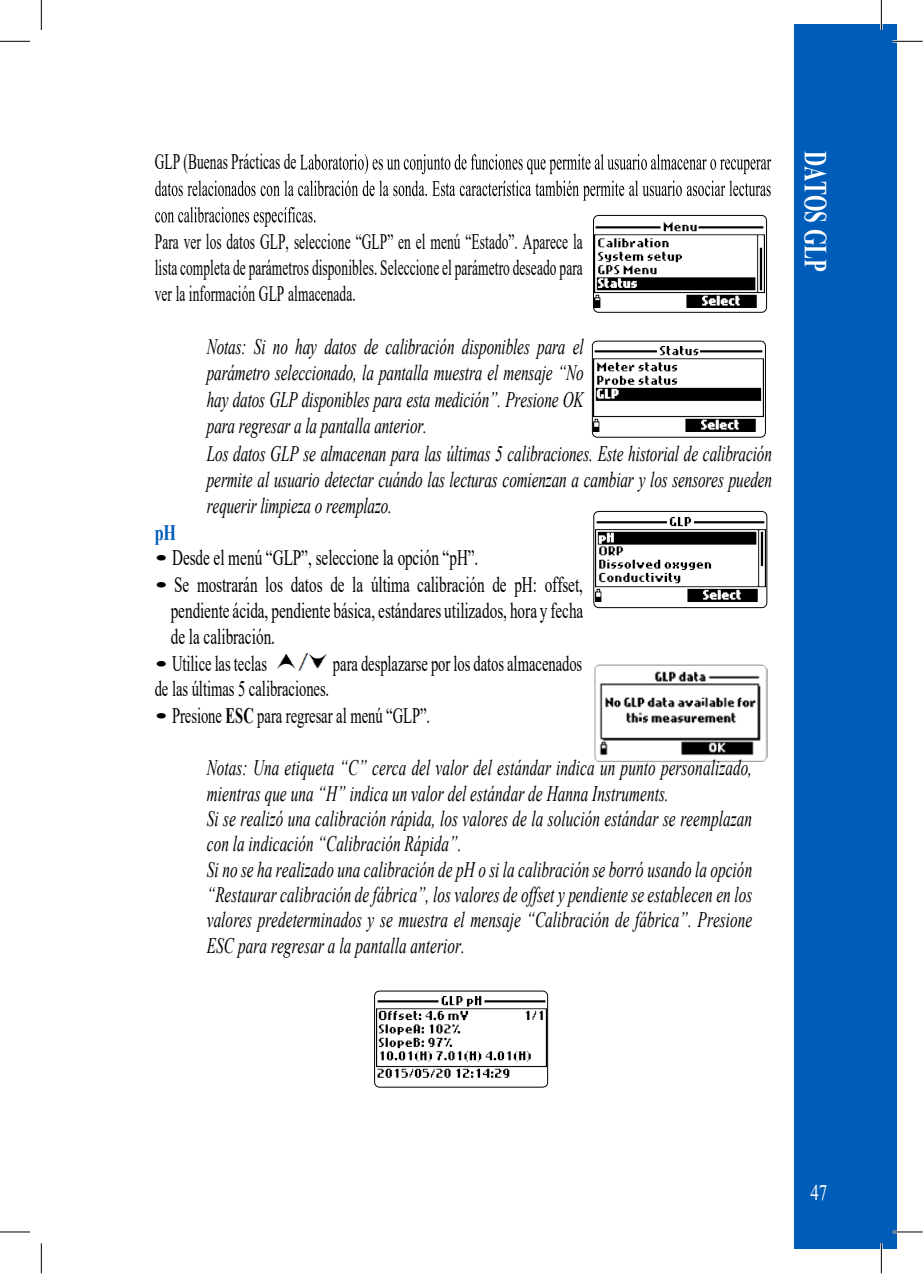
<style>
.page{position:relative;width:923px;height:1274px;background:#fff}
.page>*{position:absolute;margin:0;border:0;box-sizing:border-box;transform-origin:0 0}
.t1{font:700 32px "Times New Roman";letter-spacing:-.005em;color:#fff;scale:.66 1}
.t2{font:italic 22px/25.2px "Times New Roman";letter-spacing:.005em;color:#000;scale:.69 1}
.t3{font:22px/26.2px "Times New Roman";color:#000;text-align:justify;scale:1.68 1}
.t4{font:22px/26.2px "Times New Roman";color:#000;text-align:justify;scale:.61 1}
.t5{font:22px "Times New Roman";color:#000;scale:.66 1}
.t6{font:700 22px "Times New Roman";color:#005cb9;scale:.73 1}
.t7{font:22px "Times New Roman";color:#fff;scale:.77 1}
.s1{font-weight:700}
</style>
<div class="page">
<div style="left:793px;top:24px;width:102px;height:1225px;background:#005cb9"></div>
<hr style="left:892px;top:40px;width:30px;height:3px;background:#fff">
<hr style="left:892px;top:1231px;width:30px;height:2px;background:#fff">
<hr style="left:879px;top:0;width:3px;height:30px;background:#fff">
<hr style="left:879px;top:1243px;width:3px;height:30px;background:#fff">
<hr style="left:892px;top:41px;width:30px;height:1px;background:#000">
<hr style="left:892px;top:1232px;width:30px;height:1px;background:#000">
<hr style="left:880px;top:0;width:1px;height:30px;background:#000">
<hr style="left:880px;top:1243px;width:1px;height:30px;background:#000">
<svg style="left:593px;top:215px;width:173px;height:98px"></svg>
<img style="left:594px;top:222px;width:170px;height:86px">
<img style="left:594px;top:664px;width:173px;height:98px">
<svg style="left:593px;top:511px;width:174px;height:97px"></svg>
<img style="left:595px;top:517px;width:169px;height:85px">
<svg style="left:374px;top:990px;width:174px;height:98px"></svg>
<img style="left:376px;top:997px;width:170px;height:85px">
<svg style="left:591px;top:340px;width:174px;height:98px"></svg>
<img style="left:593px;top:347px;width:170px;height:85px">
<hr style="left:0;top:41px;width:30px;height:1px;background:#000">
<hr style="left:0;top:1232px;width:30px;height:1px;background:#000">
<hr style="left:41px;top:0;width:1px;height:30px;background:#000">
<hr style="left:41px;top:1243px;width:1px;height:30px;background:#000">
<svg style="left:300px;top:154px;width:470px;height:20px"></svg>
<svg style="left:155px;top:181px;width:615px;height:20px"></svg>
<svg style="left:155px;top:207px;width:160px;height:20px"></svg>
<img style="left:276px;top:653px;width:51px;height:18px">
<p class="t4" style="left:155px;top:148px;width:234px">GLP (Buenas Prácticas de</p>
<p class="t4" style="left:155px;top:227px;width:703px">Para ver los datos GLP, seleccione “GLP” en el menú “Estado”. Aparece la lista completa de parámetros disponibles. Seleccione el parámetro deseado para ver la información GLP almacenada.</p>
<p class="t2" style="left:207px;top:333px;width:820px;line-height:26.6px">Notas: Si no hay datos de calibración disponibles para el<br>parámetro seleccionado, la pantalla muestra el mensaje “No<br>hay datos GLP disponibles para esta medición”. Presione OK<br>para regresar a la pantalla anterior.<br>Los datos GLP se almacenan para las últimas 5 calibraciones. Este historial de calibración permite al usuario detectar cuándo las lecturas comienzan a cambiar y los sensores pueden requerir limpieza o reemplazo.</p>
<p class="t6" style="left:155px;top:517px;width:31px">pH</p>
<p class="t3" style="left:155px;top:544px;width:194px">• Desde el menú “GLP”, seleccione la opción “pH”.</p>
<p class="t3" style="left:171px;top:570px;width:247px;text-indent:-16px">• Se mostrarán los datos de la última calibración de pH: offset, pendiente ácida, pendiente básica, estándares utilizados, hora y fecha de la calibración.</p>
<p class="t3" style="left:155px;top:650px;width:68px">• Utilice las teclas</p>
<p class="t5" style="left:333px;top:648px;width:379px">para desplazarse por los datos almacenados</p>
<p class="t5" style="left:155px;top:673px;width:266px">de las últimas 5 calibraciones.</p>
<p class="t3" style="left:155px;top:701px;width:165px">• Presione <span class="s1">ESC</span> para regresar al menú “GLP”.</p>
<p class="t2" style="left:207px;top:755px;width:792px">Notas: Una etiqueta “C” cerca del valor del estándar indica un punto personalizado, mientras que una “H” indica un valor del estándar de Hanna Instruments.<br>Si se realizó una calibración rápida, los valores de la solución estándar se reemplazan con la indicación “Calibración Rápida”.<br>Si no se ha realizado una calibración de pH o si la calibración se borró usando la opción “Restaurar calibración de fábrica”, los valores de offset y pendiente se establecen en los valores predeterminados y se muestra el mensaje “Calibración de fábrica”. Presione ESC para regresar a la pantalla anterior.</p>
<h1 class="t1" style="left:838px;top:151px;width:185px;rotate:90deg">DATOS GLP</h1>
<p class="t7" style="left:810px;top:1177px;width:23px">47</p>
</div>
